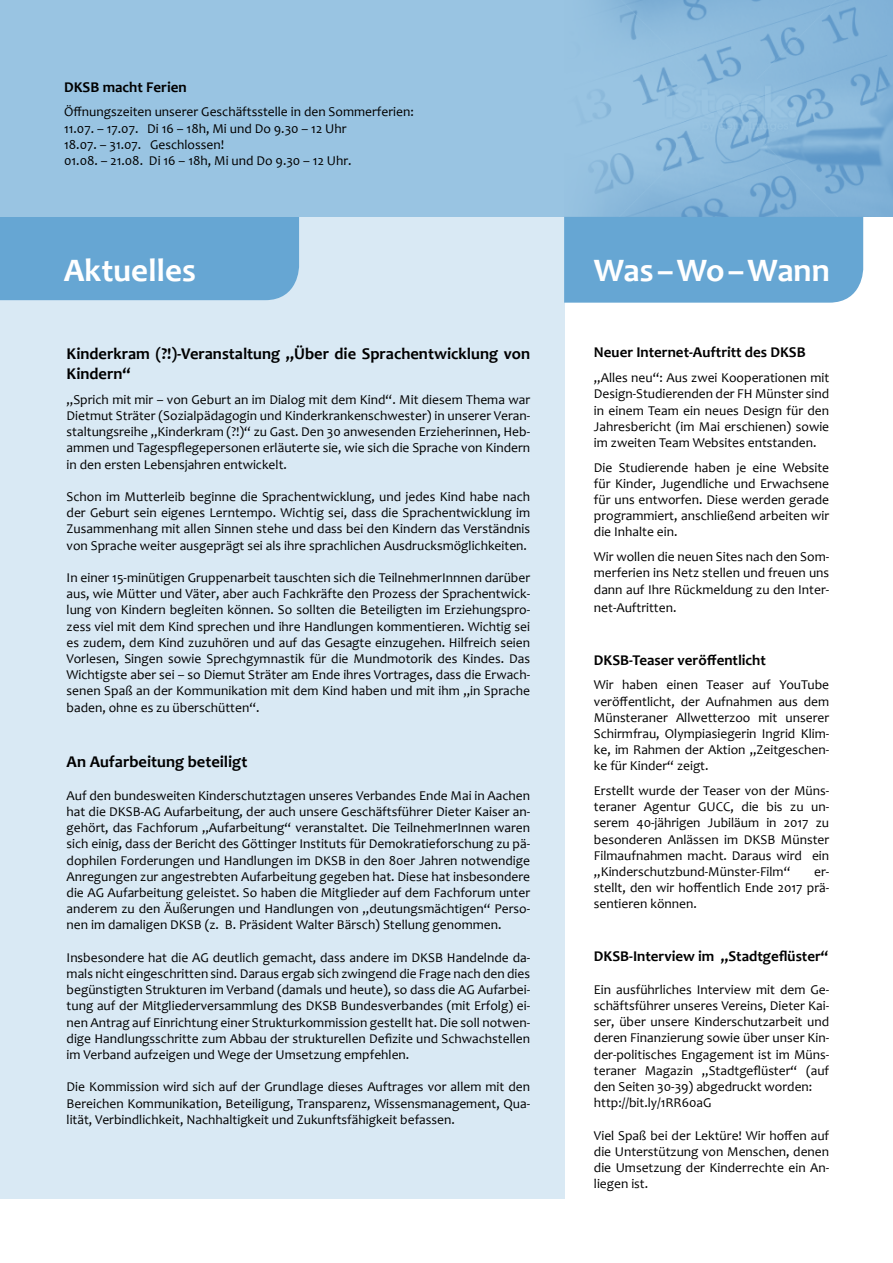
<style>
.page{position:relative;width:893px;height:1263px;background:#fff}
.page>*{position:absolute;margin:0;border:0;box-sizing:border-box;transform-origin:0 0}
.t1{font:700 33px "Candara";color:#fff}
.t2{font:700 16.5px/19.8px "Candara";color:#000}
.t3{font:700 15px "Candara";color:#000}
.t4{font:13.5px/16.2px "Candara";color:#000;text-align:justify}
</style>
<div class="page">
<div style="left:0;top:214px;width:564px;height:985px;background:#d9e9f4"></div>
<div style="left:0;top:217px;width:299px;height:83px;background:#66a6d3"></div>
<div style="left:0;top:0;width:893px;height:217px;background:#99c4e2"></div>
<img style="left:577px;top:0;width:316px;height:217px">
<div style="left:564px;top:217px;width:299px;height:86px;background:#66a6d3"></div>
<p class="t3" style="left:64px;top:77px;width:124px">DKSB macht Ferien</p>
<p class="t4" style="left:64px;top:104px;width:351px;text-align:left">Öffnungszeiten unserer Geschäftsstelle in den Sommerferien:<br>11.07. – 17.07. Di 16 – 18h, Mi und Do 9.30 – 12 Uhr<br>18.07. – 31.07. Geschlossen!<br>01.08. – 21.08. Di 16 – 18h, Mi und Do 9.30 – 12 Uhr.</p>
<h1 class="t1" style="left:64px;top:250px;width:134px">Aktuelles</h1>
<p class="t2" style="left:67px;top:344px;width:465px">Kinderkram (?!)-Veranstaltung „Über die Sprachentwicklung von<br>Kindern“</p>
<p class="t4" style="left:67px;top:391px;width:465px">„Sprich mit mir – von Geburt an im Dialog mit dem Kind“. Mit diesem Thema war Dietmut Sträter (Sozialpädagogin und Kinderkrankenschwester) in unserer Veran&shy;staltungsreihe „Kinderkram (?!)“ zu Gast. Den 30 anwesenden Erzieherinnen, Heb&shy;ammen und Tagespflegepersonen erläuterte sie, wie sich die Sprache von Kindern in den ersten Lebensjahren entwickelt.</p>
<p class="t4" style="left:67px;top:488px;width:465px">Schon im Mutterleib beginne die Sprachentwicklung, und jedes Kind habe nach der Geburt sein eigenes Lerntempo. Wichtig sei, dass die Sprachentwicklung im Zusammenhang mit allen Sinnen stehe und dass bei den Kindern das Verständnis von Sprache weiter ausgeprägt sei als ihre sprachlichen Ausdrucksmöglichkeiten.</p>
<p class="t4" style="left:67px;top:569px;width:465px">In einer 15-minütigen Gruppenarbeit tauschten sich die TeilnehmerInnnen darüber aus, wie Mütter und Väter, aber auch Fachkräfte den Prozess der Sprachentwick&shy;lung von Kindern begleiten können. So sollten die Beteiligten im Erziehungspro&shy;zess viel mit dem Kind sprechen und ihre Handlungen kommentieren. Wichtig sei es zudem, dem Kind zuzuhören und auf das Gesagte einzugehen. Hilfreich seien Vorlesen, Singen sowie Sprechgymnastik für die Mundmotorik des Kindes. Das Wichtigste aber sei – so Diemut Sträter am Ende ihres Vortrages, dass die Erwach&shy;senen Spaß an der Kommunikation mit dem Kind haben und mit ihm „in Sprache baden, ohne es zu überschütten“.</p>
<p class="t2" style="left:67px;top:752px;width:182px">An Aufarbeitung beteiligt</p>
<p class="t4" style="left:67px;top:787px;width:465px">Auf den bundesweiten Kinderschutztagen unseres Verbandes Ende Mai in Aachen hat die DKSB-AG Aufarbeitung, der auch unsere Geschäftsführer Dieter Kaiser an&shy;gehört, das Fachforum „Aufarbeitung“ veranstaltet. Die TeilnehmerInnen waren sich einig, dass der Bericht des Göttinger Instituts für Demokratieforschung zu pä&shy;dophilen Forderungen und Handlungen im DKSB in den 80er Jahren notwendige Anregungen zur angestrebten Aufarbeitung gegeben hat. Diese hat insbesondere die AG Aufarbeitung geleistet. So haben die Mitglieder auf dem Fachforum unter anderem zu den Äußerungen und Handlungen von „deutungsmächtigen“ Perso&shy;nen im damaligen DKSB (z. B. Präsident Walter Bärsch) Stellung genommen.</p>
<p class="t4" style="left:67px;top:949px;width:465px">Insbesondere hat die AG deutlich gemacht, dass andere im DKSB Handelnde da&shy;mals nicht eingeschritten sind. Daraus ergab sich zwingend die Frage nach den dies begünstigten Strukturen im Verband (damals und heute), so dass die AG Aufarbei&shy;tung auf der Mitgliederversammlung des DKSB Bundesverbandes (mit Erfolg) ei&shy;nen Antrag auf Einrichtung einer Strukturkommission gestellt hat. Die soll notwen&shy;dige Handlungsschritte zum Abbau der strukturellen Defizite und Schwachstellen im Verband aufzeigen und Wege der Umsetzung empfehlen.</p>
<p class="t4" style="left:67px;top:1079px;width:465px">Die Kommission wird sich auf der Grundlage dieses Auftrages vor allem mit den Bereichen Kommunikation, Beteiligung, Transparenz, Wissensmanagement, Qua&shy;lität, Verbindlichkeit, Nachhaltigkeit und Zukunftsfähigkeit befassen.</p>
<h1 class="t1" style="left:594px;top:250px;width:237px">Was–Wo–Wann</h1>
<p class="t3" style="left:594px;top:343px;width:213px">Neuer Internet-Auftritt des DKSB</p>
<p class="t4" style="left:594px;top:369px;width:237px">„Alles neu“: Aus zwei Kooperationen mit Design-Studierenden der FH Münster sind in einem Team ein neues Design für den Jahresbericht (im Mai erschienen) sowie im zweiten Team Websites entstanden.</p>
<p class="t4" style="left:594px;top:459px;width:237px">Die Studierende haben je eine Website für Kinder, Jugendliche und Erwachsene für uns entworfen. Diese werden gerade programmiert, anschließend arbeiten wir die Inhalte ein.</p>
<p class="t4" style="left:594px;top:549px;width:237px">Wir wollen die neuen Sites nach den Som&shy;merferien ins Netz stellen und freuen uns dann auf Ihre Rückmeldung zu den Inter-</p>
<p class="t4" style="left:594px;top:599px;width:84px">net-Auftritten.</p>
<p class="t3" style="left:594px;top:650px;width:174px">DKSB-Teaser veröffentlicht</p>
<p class="t4" style="left:594px;top:677px;width:237px">Wir haben einen Teaser auf YouTube veröffentlicht, der Aufnahmen aus dem Münsteraner Allwetterzoo mit unserer Schirmfrau, Olympiasiegerin Ingrid Klim&shy;ke, im Rahmen der Aktion „Zeitgeschen&shy;ke für Kinder“ zeigt.</p>
<p class="t4" style="left:594px;top:782px;width:237px">Erstellt wurde der Teaser von der Müns&shy;teraner Agentur GUCC, die bis zu un&shy;serem 40-jährigen Jubiläum in 2017 zu besonderen Anlässen im DKSB Münster Filmaufnahmen macht. Daraus wird ein „Kinderschutzbund-Münster-Film“</p>
<p class="t4" style="left:594px;top:863px;width:237px;text-indent:220px">er&shy;stellt, den wir hoffentlich Ende 2017 prä&shy;sentieren können.</p>
<p class="t3" style="left:594px;top:947px;width:236px">DKSB-Interview im „Stadtgeflüster“</p>
<p class="t4" style="left:594px;top:981px;width:237px;text-align:left">Ein ausführliches Interview mit dem Ge&shy;schäftsführer unseres Vereins, Dieter Kai&shy;ser, über unsere Kinderschutzarbeit und deren Finanzierung sowie über unser Kin&shy;der-politisches Engagement ist im Müns&shy;teraner Magazin „Stadtgeflüster“ (auf den Seiten 30-39) abgedruckt worden: http://bit.ly/1RR60aG</p>
<p class="t4" style="left:594px;top:1127px;width:237px">Viel Spaß bei der Lektüre! Wir hoffen auf die Unterstützung von Menschen, denen die Umsetzung der Kinderrechte ein An&shy;liegen ist.</p>
</div>
